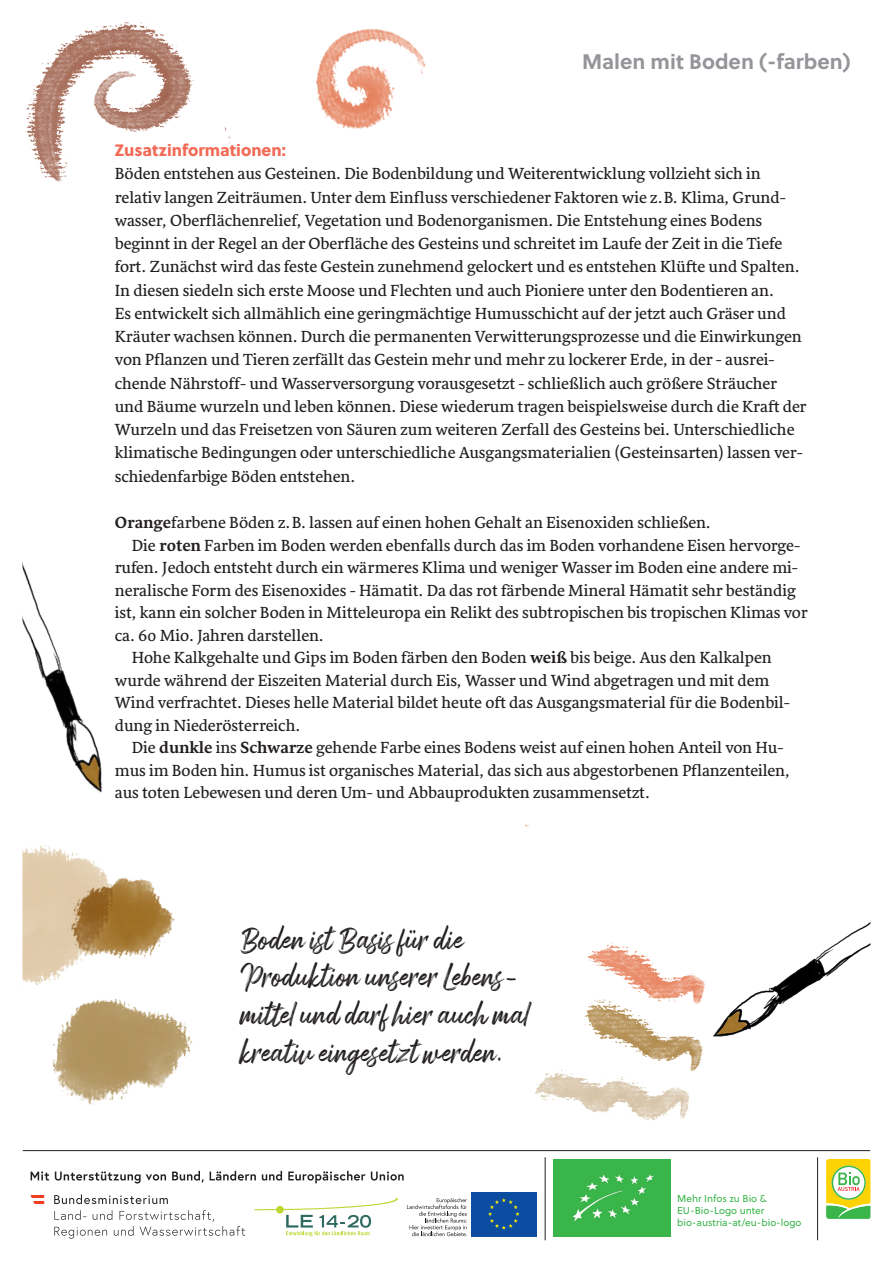
<style>
.page{position:relative;width:893px;height:1263px;background:#fff}
.page>*{position:absolute;margin:0;border:0;box-sizing:border-box;transform-origin:0 0}
.t1{font:28.5px/37.5px "Arsilon";color:#231f20}
.t2{font:700 21px "Soleil";color:#939598}
.t3{font:16.5px/23.2px "Sirba";color:#231f20}
.t4{font:16.5px "Soleil Xb";color:#f26b57}
.t5{font:10.05px/11.7px "Soleil";color:#3ab54a}
.s1{font-weight:700}
</style>
<div class="page">
<hr style="left:0;top:1150px;width:893px;height:1px;background:#231f20">
<div style="left:471px;top:1192px;width:65px;height:44px;background:#0d4da1"></div>
<svg style="left:488px;top:1198px;width:32px;height:31px"></svg>
<svg style="left:407px;top:1198px;width:60px;height:38px"></svg>
<svg style="left:254px;top:1198px;width:144px;height:38px"></svg>
<svg style="left:54px;top:1210px;width:191px;height:29px"></svg>
<svg style="left:54px;top:1194px;width:114px;height:10px"></svg>
<svg style="left:30px;top:1195px;width:14px;height:9px"></svg>
<svg style="left:31px;top:1171px;width:18px;height:9px"></svg>
<svg style="left:55px;top:1171px;width:111px;height:12px"></svg>
<svg style="left:172px;top:1171px;width:32px;height:11px"></svg>
<svg style="left:210px;top:1171px;width:46px;height:9px"></svg>
<svg style="left:262px;top:1171px;width:20px;height:9px"></svg>
<svg style="left:288px;top:1171px;width:77px;height:12px"></svg>
<svg style="left:371px;top:1171px;width:33px;height:9px"></svg>
<hr style="left:545px;top:1157px;width:1px;height:106px;background:#231f20">
<hr style="left:817px;top:1157px;width:1px;height:106px;background:#231f20">
<img style="left:554px;top:1196px;width:116px;height:41px">
<svg style="left:826px;top:1196px;width:44px;height:23px"></svg>
<img style="left:23px;top:925px;width:250px;height:227px">
<img style="left:525px;top:825px;width:345px;height:371px">
<img style="left:25px;top:23px;width:169px;height:159px">
<img style="left:224px;top:28px;width:202px;height:119px">
<img style="left:23px;top:564px;width:152px;height:361px">
<p class="t2" style="left:582px;top:48px;width:270px">Malen mit Boden (-farben)</p>
<p class="t4" style="left:115px;top:139px;width:173px">Zusatzinformationen:</p>
<p class="t3" style="left:115px;top:163px;width:693px">Böden entstehen aus Gesteinen. Die Bodenbildung und Weiterentwicklung vollzieht sich in relativ langen Zeiträumen. Unter dem Einfluss verschiedener Faktoren wie z. B. Klima, Grund&shy;wasser, Oberflächenrelief, Vegetation und Bodenorganismen. Die Entstehung eines Bodens beginnt in der Regel an der Oberfläche des Gesteins und schreitet im Laufe der Zeit in die Tiefe fort. Zunächst wird das feste Gestein zunehmend gelockert und es entstehen Klüfte und Spalten.<br>In diesen siedeln sich erste Moose und Flechten und auch Pioniere unter den Bodentieren an.<br>Es entwickelt sich allmählich eine geringmächtige Humusschicht auf der jetzt auch Gräser und Kräuter wachsen können. Durch die permanenten Verwitterungsprozesse und die Einwirkungen von Pflanzen und Tieren zerfällt das Gestein mehr und mehr zu lockerer Erde, in der - ausrei&shy;chende Nährstoff- und Wasserversorgung vorausgesetzt - schließlich auch größere Sträucher und Bäume wurzeln und leben können. Diese wiederum tragen beispielsweise durch die Kraft der Wurzeln und das Freisetzen von Säuren zum weiteren Zerfall des Gesteins bei. Unterschiedliche klimatische Bedingungen oder unterschiedliche Ausgangsmaterialien (Gesteinsarten) lassen ver&shy;schiedenfarbige Böden entstehen.</p>
<p class="t3" style="left:115px;top:511px;width:597px"><span class="s1">Orange</span>farbene Böden z. B. lassen auf einen hohen Gehalt an Eisenoxiden schließen.</p>
<p class="t3" style="left:132px;top:534px;width:670px">Die <span class="s1">roten</span> Farben im Boden werden ebenfalls durch das im Boden vorhandene Eisen hervorge-</p>
<p class="t3" style="left:115px;top:557px;width:685px">rufen. Jedoch entsteht durch ein wärmeres Klima und weniger Wasser im Boden eine andere mi-</p>
<p class="t3" style="left:115px;top:579px;width:683px">neralische Form des Eisenoxides - Hämatit. Da das rot färbende Mineral Hämatit sehr beständig</p>
<p class="t3" style="left:115px;top:602px;width:694px">ist, kann ein solcher Boden in Mitteleuropa ein Relikt des subtropischen bis tropischen Klimas vor</p>
<p class="t3" style="left:115px;top:624px;width:210px">ca. 60 Mio. Jahren darstellen.</p>
<p class="t3" style="left:132px;top:647px;width:641px">Hohe Kalkgehalte und Gips im Boden färben den Boden <span class="s1">weiß</span> bis beige. Aus den Kalkalpen</p>
<p class="t3" style="left:115px;top:669px;width:656px">wurde während der Eiszeiten Material durch Eis, Wasser und Wind abgetragen und mit dem</p>
<p class="t3" style="left:115px;top:692px;width:677px">Wind verfrachtet. Dieses helle Material bildet heute oft das Ausgangsmaterial für die Bodenbil-</p>
<p class="t3" style="left:115px;top:714px;width:187px">dung in Niederösterreich.</p>
<p class="t3" style="left:132px;top:737px;width:653px">Die <span class="s1">dunkle</span> ins <span class="s1">Schwarze</span> gehende Farbe eines Bodens weist auf einen hohen Anteil von Hu-</p>
<p class="t3" style="left:115px;top:759px;width:677px">mus im Boden hin. Humus ist organisches Material, das sich aus abgestorbenen Pflanzenteilen,</p>
<p class="t3" style="left:115px;top:782px;width:537px">aus toten Lebewesen und deren Um- und Abbauprodukten zusammensetzt.</p>
<h1 class="t1" style="left:241px;top:919px;width:290px">Boden ist Basis für die<br>Produktion unserer Lebens&shy;mittel und darf hier auch mal kreativ eingesetzt werden.</h1>
<p class="t5" style="left:677px;top:1193px;width:126px">Mehr Infos zu Bio &amp;<br>EU-Bio-Logo unter bio-austria-at/eu-bio-logo</p>
</div>
